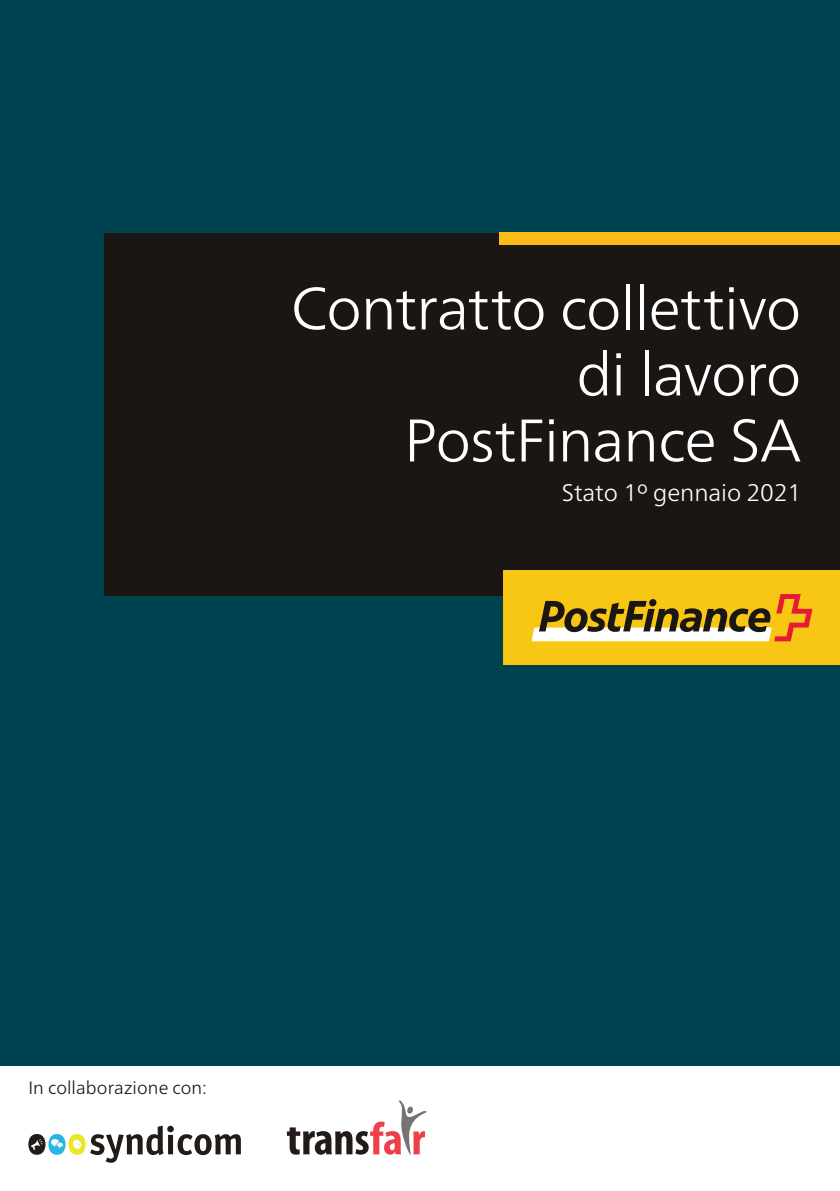
<style>
.page{position:relative;width:840px;height:1191px;background:#fff}
.page>*{position:absolute;margin:0;border:0;box-sizing:border-box;transform-origin:0 0}
.t1{font:300 60px/66px "Frutiger Neue LT Pro";letter-spacing:-.015em;color:#fff;text-align:right}
.t2{font:300 24px "Frutiger Neue LT Pro";letter-spacing:-.005em;color:#fff}
.t3{font:300 18px "Frutiger Neue LT Pro";letter-spacing:.005em;color:#1a1614}
</style>
<div class="page">
<div style="left:0;top:0;width:839px;height:1191px;background:#004350"></div>
<div style="left:0;top:1066px;width:839px;height:125px;background:#fff"></div>
<div style="left:104px;top:232px;width:735px;height:363px;background:#1a1614"></div>
<div style="left:499px;top:232px;width:340px;height:13px;background:#fdbb18"></div>
<svg style="left:90px;top:1125px;width:73px;height:37px"></svg>
<div style="left:167px;top:1125px;width:7px;height:7px;background:#221b17;border-radius:50%"></div>
<div style="left:168px;top:1134px;width:5px;height:20px;background:#221b17"></div>
<svg style="left:177px;top:1134px;width:64px;height:21px"></svg>
<div style="left:28px;top:1134px;width:17px;height:20px;background:#221b17;border-radius:50%"></div>
<svg style="left:31px;top:1139px;width:12px;height:11px"></svg>
<div style="left:48px;top:1134px;width:17px;height:20px;background:#29b5e8;border-radius:50%"></div>
<svg style="left:51px;top:1139px;width:12px;height:9px"></svg>
<div style="left:68px;top:1134px;width:17px;height:20px;background:#ece629;border-radius:50%"></div>
<svg style="left:73px;top:1139px;width:9px;height:9px"></svg>
<svg style="left:287px;top:1100px;width:140px;height:54px"></svg>
<svg style="left:503px;top:570px;width:336px;height:95px;background:#e1b629"></svg>
<p class="t1" style="left:290px;top:275px;width:512px">Contratto collettivo di lavoro<br>PostFinance SA</p>
<p class="t2" style="left:561px;top:478px;width:241px">Stato 1º gennaio 2021</p>
<p class="t3" style="left:28px;top:1077px;width:180px">In collaborazione con:</p>
</div>
